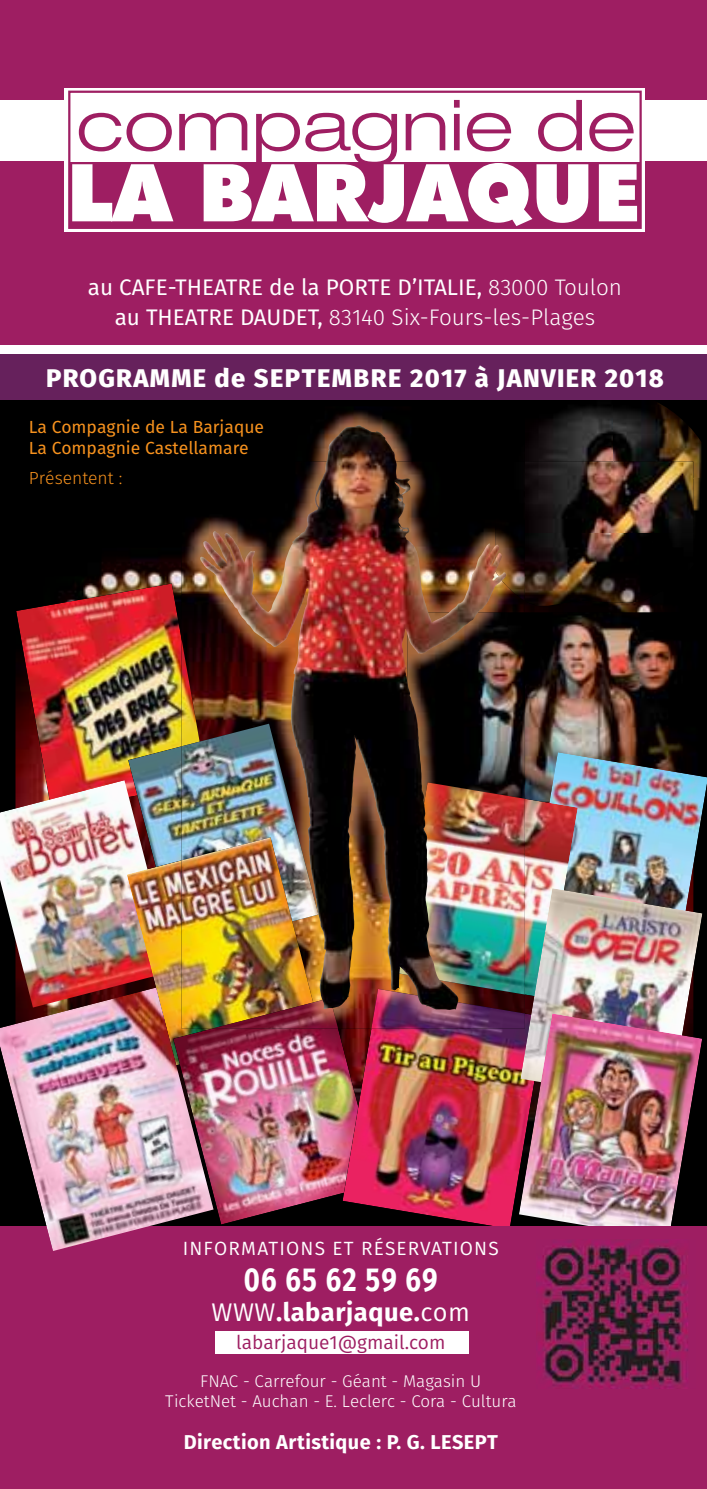
<style>
.page{position:relative;width:707px;height:1489px;background:#fff}
.page>*{position:absolute;margin:0;border:0;box-sizing:border-box;transform-origin:0 0}
.t1{font:700 33.25px "Fira Sans";letter-spacing:.04em;color:#fff;scale:.83 1}
.t2{font:800 25.5px "Fira Sans";letter-spacing:.05em;color:#fff}
.t3{font:700 25.5px "Fira Sans";letter-spacing:.02em;color:#fff}
.t4{font:22.5px/30px "Fira Sans";color:#fff;text-align:center}
.t5{font:700 20px "Fira Sans";letter-spacing:.02em;color:#fff}
.t6{font:19.25px "Fira Sans";letter-spacing:.06em;color:#fff}
.t7{font:19.25px "Fira Sans";color:#9e1e62}
.t8{font:17.5px/21px "Fira Sans";color:#f7921e}
.t9{font:300 17.5px "Fira Sans";color:#f7921e}
.t10{font:300 17px/20.5px "Fira Sans";color:#fff;text-align:center}
.s1{font-weight:300}
.s2{font-weight:400}
</style>
<div class="page">
<div style="left:0;top:381px;width:707px;height:940px;background:#000"></div>
<div style="left:0;top:161px;width:707px;height:184px;background:#9e1e62"></div>
<div style="left:0;top:0;width:707px;height:99px;background:#9e1e62"></div>
<svg style="left:65px;top:88px;width:580px;height:144px;background:#f9f3f6"></svg>
<div style="left:69px;top:92px;width:572px;height:136px;background:#fff"></div>
<div style="left:68px;top:91px;width:574px;height:138px;border:2px solid #9e1e62"></div>
<div style="left:70px;top:162px;width:570px;height:65px;background:#9e1e62"></div>
<svg style="left:79px;top:113px;width:93px;height:38px"></svg>
<svg style="left:72px;top:164px;width:101px;height:57px"></svg>
<svg style="left:179px;top:100px;width:458px;height:126px"></svg>
<img style="left:16px;top:583px;width:166px;height:197px">
<img style="left:0;top:780px;width:128px;height:207px">
<img style="left:128px;top:746px;width:54px;height:114px">
<img style="left:127px;top:860px;width:55px;height:127px">
<img style="left:214px;top:1028px;width:129px;height:196px">
<img style="left:525px;top:612px;width:158px;height:186px">
<img style="left:527px;top:407px;width:86px;height:54px">
<img style="left:613px;top:403px;width:89px;height:75px">
<img style="left:693px;top:478px;width:8px;height:33px">
<img style="left:525px;top:461px;width:168px;height:145px">
<img style="left:528px;top:752px;width:179px;height:163px">
<img style="left:343px;top:1028px;width:176px;height:197px">
<img style="left:525px;top:798px;width:53px;height:90px">
<img style="left:525px;top:888px;width:177px;height:125px">
<img style="left:519px;top:1013px;width:183px;height:212px">
<div style="left:0;top:1225px;width:707px;height:263px;background:#9e1e62"></div>
<img style="left:540px;top:1240px;width:149px;height:147px">
<img style="left:182px;top:411px;width:343px;height:617px">
<img style="left:182px;top:639px;width:18px;height:84px">
<img style="left:182px;top:723px;width:136px;height:198px">
<img style="left:182px;top:837px;width:131px;height:160px">
<img style="left:214px;top:997px;width:124px;height:31px">
<img style="left:495px;top:411px;width:30px;height:189px">
<img style="left:371px;top:988px;width:154px;height:40px">
<img style="left:396px;top:782px;width:129px;height:212px">
<img style="left:200px;top:427px;width:154px;height:220px">
<div style="left:0;top:355px;width:707px;height:45px;background:#66215c"></div>
<img style="left:0;top:987px;width:214px;height:263px">
<div style="left:215px;top:1331px;width:253px;height:22px;background:#fff"></div>
<p class="t4" style="left:88px;top:274px;width:536px">au CAFE-THEATRE de la PORTE D’ITALIE, <span class="s1">83000 Toulon </span>au THEATRE DAUDET, <span class="s1">83140 Six-Fours-les-Plages</span></p>
<p class="t2" style="left:46px;top:363px;width:619px">PROGRAMME de SEPTEMBRE 2017 à JANVIER 2018</p>
<p class="t8" style="left:29px;top:417px;width:237px">La Compagnie de La Barjaque<br>La Compagnie Castellamare</p>
<p class="t9" style="left:29px;top:467px;width:95px">Présentent :</p>
<p class="t6" style="left:183px;top:1238px;width:318px">INFORMATIONS ET RÉSERVATIONS</p>
<h1 class="t1" style="left:244px;top:1267px;width:235px">06 65 62 59 69</h1>
<p class="t3" style="left:212px;top:1302px;width:260px"><span class="s2">WWW</span>.labarjaque.<span class="s2">com</span></p>
<p class="t7" style="left:236px;top:1332px;width:211px">labarjaque1@gmail.com</p>
<p class="t10" style="left:165px;top:1370px;width:353px">FNAC - Carrefour - Géant - Magasin U<br>TicketNet - Auchan - E. Leclerc - Cora - Cultura</p>
<p class="t5" style="left:184px;top:1434px;width:316px">Direction Artistique : P. G. LESEPT</p>
</div>
